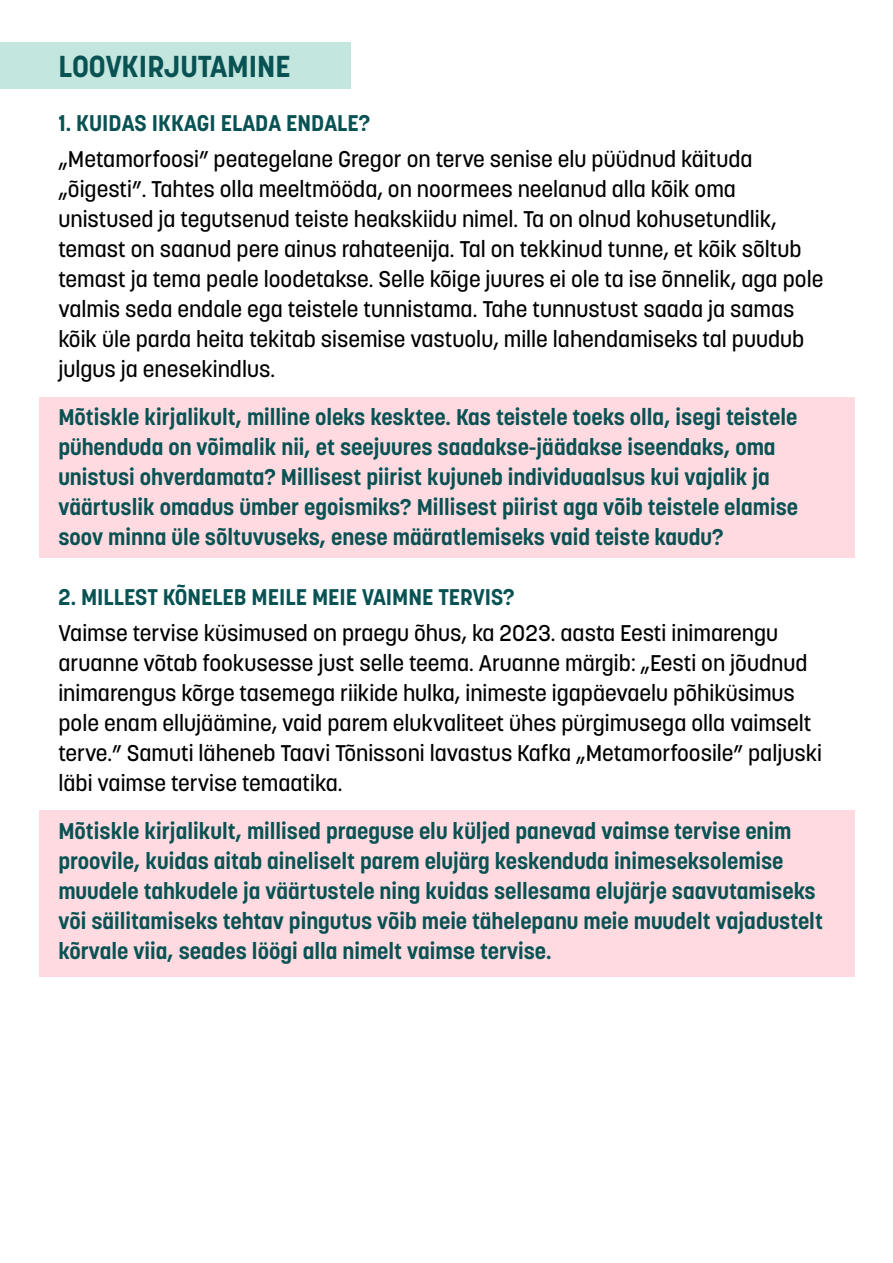
<style>
.page{position:relative;width:893px;height:1263px;background:#fff}
.page>*{position:absolute;margin:0;border:0;box-sizing:border-box;transform-origin:0 0}
.t1{font:700 30px "Korolev";color:#085253}
.t2{font:500 22.5px/30px "Korolev";color:#000}
.t3{font:700 22.5px/30px "Korolev";color:#085253}
</style>
<div class="page">
<div style="left:0;top:42px;width:351px;height:47px;background:#c3e6de"></div>
<div style="left:39px;top:398px;width:815px;height:160px;background:#ffdbe1"></div>
<div style="left:39px;top:810px;width:815px;height:167px;background:#ffdbe1"></div>
<h1 class="t1" style="left:58px;top:47px;width:234px">LOOVKIRJUTAMINE</h1>
<p class="t3" style="left:58px;top:108px;width:313px">1. KUIDAS IKKAGI ELADA ENDALE?</p>
<p class="t2" style="left:58px;top:144px;width:766px">„Metamorfoosi” peategelane Gregor on terve senise elu püüdnud käituda „õigesti”. Tahtes olla meeltmööda, on noormees neelanud alla kõik oma unistused ja tegutsenud teiste heakskiidu nimel. Ta on olnud kohusetundlik, temast on saanud pere ainus rahateenija. Tal on tekkinud tunne, et kõik sõltub temast ja tema peale loodetakse. Selle kõige juures ei ole ta ise õnnelik, aga pole valmis seda endale ega teistele tunnistama. Tahe tunnustust saada ja samas kõik üle parda heita tekitab sisemise vastuolu, mille lahendamiseks tal puudub julgus ja enesekindlus.</p>
<p class="t3" style="left:58px;top:402px;width:741px">Mõtiskle kirjalikult, milline oleks kesktee. Kas teistele toeks olla, isegi teistele pühenduda on võimalik nii, et seejuures saadakse-jäädakse iseendaks, oma unistusi ohverdamata? Millisest piirist kujuneb individuaalsus kui vajalik ja väärtuslik omadus ümber egoismiks? Millisest piirist aga võib teistele elamise soov minna üle sõltuvuseks, enese määratlemiseks vaid teiste kaudu?</p>
<p class="t3" style="left:58px;top:582px;width:458px">2. MILLEST KÕNELEB MEILE MEIE VAIMNE TERVIS?</p>
<p class="t2" style="left:58px;top:618px;width:765px">Vaimse tervise küsimused on praegu õhus, ka 2023. aasta Eesti inimarengu aruanne võtab fookusesse just selle teema. Aruanne märgib: „Eesti on jõudnud inimarengus kõrge tasemega riikide hulka, inimeste igapäevaelu põhiküsimus pole enam ellujäämine, vaid parem elukvaliteet ühes pürgimusega olla vaimselt terve.” Samuti läheneb Taavi Tõnissoni lavastus Kafka „Metamorfoosile” paljuski läbi vaimse tervise temaatika.</p>
<p class="t3" style="left:58px;top:816px;width:766px">Mõtiskle kirjalikult, millised praeguse elu küljed panevad vaimse tervise enim proovile, kuidas aitab aineliselt parem elujärg keskenduda inimeseksolemise muudele tahkudele ja väärtustele ning kuidas sellesama elujärje saavutamiseks või säilitamiseks tehtav pingutus võib meie tähelepanu meie muudelt vajadustelt kõrvale viia, seades löögi alla nimelt vaimse tervise.</p>
</div>
